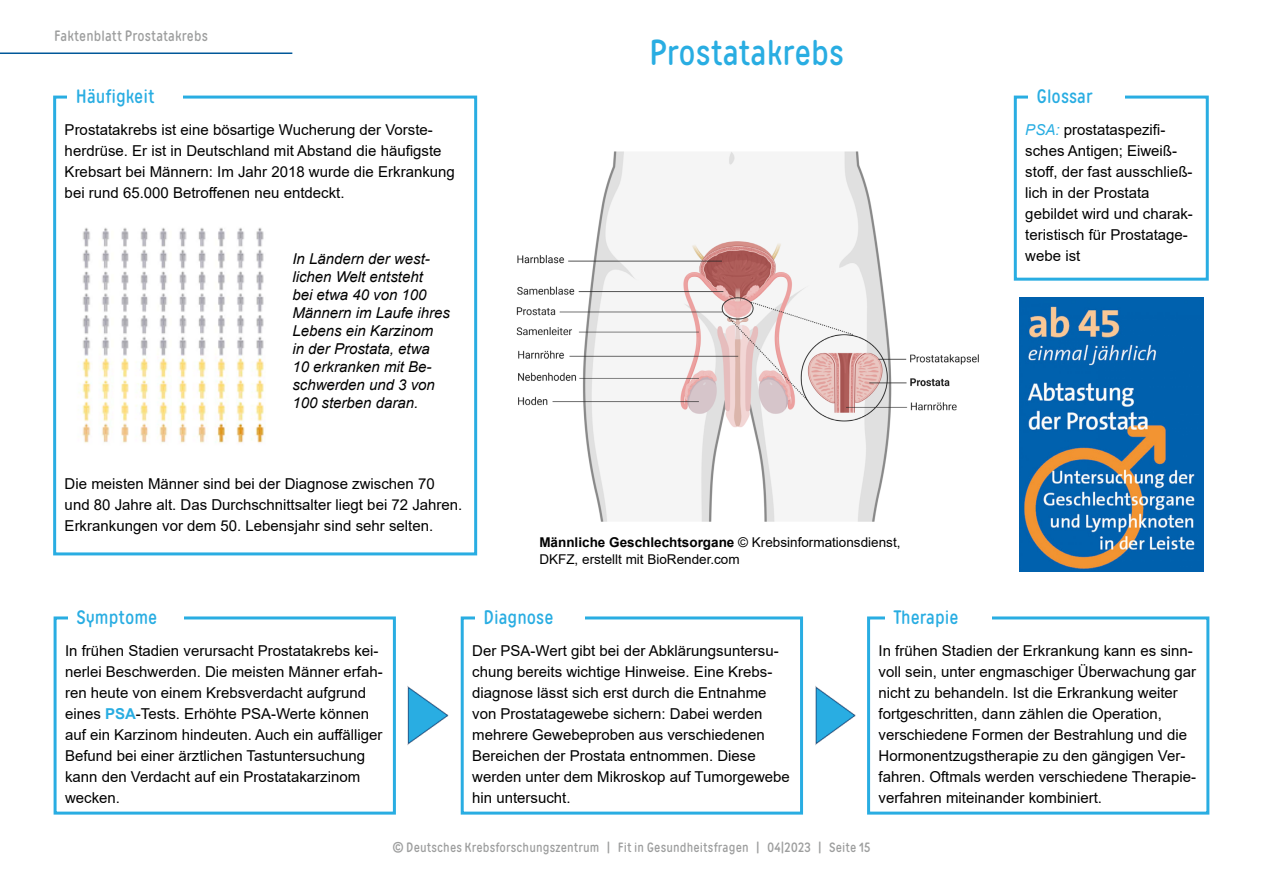
<style>
.page{position:relative;width:1263px;height:893px;background:#fff}
.page>*{position:absolute;margin:0;border:0;box-sizing:border-box;transform-origin:0 0}
.t1{font:36px "Matias";color:#29ade2}
.t2{font:19.5px "Matias";color:#29ade2}
.t3{font:15px/21px "Arial";color:#000}
.t4{font:italic 15px/18px "Arial";color:#000}
.t5{font:15px "Matias";letter-spacing:.01em;color:#9d9e9e}
.t6{font:13.5px/16.5px "Arial";color:#000}
.t7{font:13.5px "Matias";letter-spacing:.01em;color:#9d9e9e}
.s1{font-style:italic;color:#29ade2}
.s2{font-weight:700}
.s3{font-weight:700;color:#29ade2}
</style>
<div class="page">
<hr style="left:0;top:53px;width:292px;height:1px;background:#005899">
<img style="left:516px;top:151px;width:463px;height:371px">
<div style="left:53px;top:96px;width:424px;height:459px;border:3px solid #29ade2"></div>
<div style="left:67px;top:85px;width:116px;height:21px;background:#fff"></div>
<div style="left:1014px;top:96px;width:195px;height:185px;border:3px solid #29ade2"></div>
<div style="left:1028px;top:85px;width:97px;height:21px;background:#fff"></div>
<img style="left:79px;top:227px;width:185px;height:216px">
<div style="left:54px;top:616px;width:342px;height:199px;border:3px solid #29ade2"></div>
<div style="left:68px;top:606px;width:115px;height:21px;background:#fff"></div>
<div style="left:461px;top:616px;width:342px;height:199px;border:3px solid #29ade2"></div>
<div style="left:475px;top:606px;width:109px;height:21px;background:#fff"></div>
<div style="left:867px;top:616px;width:342px;height:199px;border:3px solid #29ade2"></div>
<div style="left:885px;top:606px;width:106px;height:21px;background:#fff"></div>
<img style="left:407px;top:679px;width:54px;height:72px">
<img style="left:803px;top:679px;width:65px;height:72px">
<img style="left:1019px;top:298px;width:184px;height:273px">
<p class="t5" style="left:54px;top:26px;width:155px">Faktenblatt Prostatakrebs</p>
<h2 class="t2" style="left:76px;top:84px;width:80px">Häufigkeit</h2>
<p class="t3" style="left:65px;top:119px;width:392px">Prostatakrebs ist eine bösartige Wucherung der Vorste&shy;herdrüse. Er ist in Deutschland mit Abstand die häufigste Krebsart bei Männern: Im Jahr 2018 wurde die Erkrankung bei rund 65.000 Betroffenen neu entdeckt.</p>
<p class="t4" style="left:292px;top:250px;width:159px">In Ländern der west&shy;lichen Welt entsteht<br>bei etwa 40 von 100<br>Männern im Laufe ihres<br>Lebens ein Karzinom<br>in der Prostata, etwa<br>10 erkranken mit Be&shy;schwerden und 3 von<br>100 sterben daran.</p>
<h1 class="t1" style="left:649px;top:30px;width:196px">Prostatakrebs</h1>
<h2 class="t2" style="left:1037px;top:84px;width:57px">Glossar</h2>
<p class="t3" style="left:1025px;top:119px;width:169px"><span class="s1">PSA:</span> prostataspezifi&shy;sches Antigen; Eiweiß&shy;stoff, der fast ausschließ&shy;lich in der Prostata gebildet wird und charak&shy;teristisch für Prostatage&shy;webe ist</p>
<p class="t3" style="left:65px;top:473px;width:399px">Die meisten Männer sind bei der Diagnose zwischen 70 und 80 Jahre alt. Das Durchschnittsalter liegt bei 72 Jahren.<br>Erkrankungen vor dem 50. Lebensjahr sind sehr selten.</p>
<p class="t6" style="left:539px;top:534px;width:363px"><span class="s2">Männliche Geschlechtsorgane</span> © Krebsinformationsdienst,<br>DKFZ, erstellt mit BioRender.com</p>
<h2 class="t2" style="left:76px;top:605px;width:82px">Symptome</h2>
<p class="t3" style="left:65px;top:640px;width:319px">In frühen Stadien verursacht Prostatakrebs kei&shy;nerlei Beschwerden. Die meisten Männer erfah&shy;ren heute von einem Krebsverdacht aufgrund eines <span class="s3">PSA</span>-Tests. Erhöhte PSA-Werte können auf ein Karzinom hindeuten. Auch ein auffälliger Befund bei einer ärztlichen Tastuntersuchung kann den Verdacht auf ein Prostatakarzinom wecken.</p>
<h2 class="t2" style="left:483px;top:605px;width:71px">Diagnose</h2>
<p class="t3" style="left:472px;top:640px;width:319px">Der PSA-Wert gibt bei der Abklärungsuntersu&shy;chung bereits wichtige Hinweise. Eine Krebs&shy;diagnose lässt sich erst durch die Entnahme von Prostatagewebe sichern: Dabei werden mehrere Gewebeproben aus verschiedenen Bereichen der Prostata entnommen. Diese werden unter dem Mikroskop auf Tumorgewebe hin untersucht.</p>
<h2 class="t2" style="left:893px;top:606px;width:67px">Therapie</h2>
<p class="t3" style="left:878px;top:640px;width:319px">In frühen Stadien der Erkrankung kann es sinn&shy;voll sein, unter engmaschiger Überwachung gar nicht zu behandeln. Ist die Erkrankung weiter fortgeschritten, dann zählen die Operation, verschiedene Formen der Bestrahlung und die Hormonentzugstherapie zu den gängigen Ver&shy;fahren. Oftmals werden verschiedene Therapie&shy;verfahren miteinander kombiniert.</p>
<p class="t7" style="left:392px;top:838px;width:480px">© Deutsches Krebsforschungszentrum | Fit in Gesundheitsfragen | 04|2023 | Seite 15</p>
</div>
